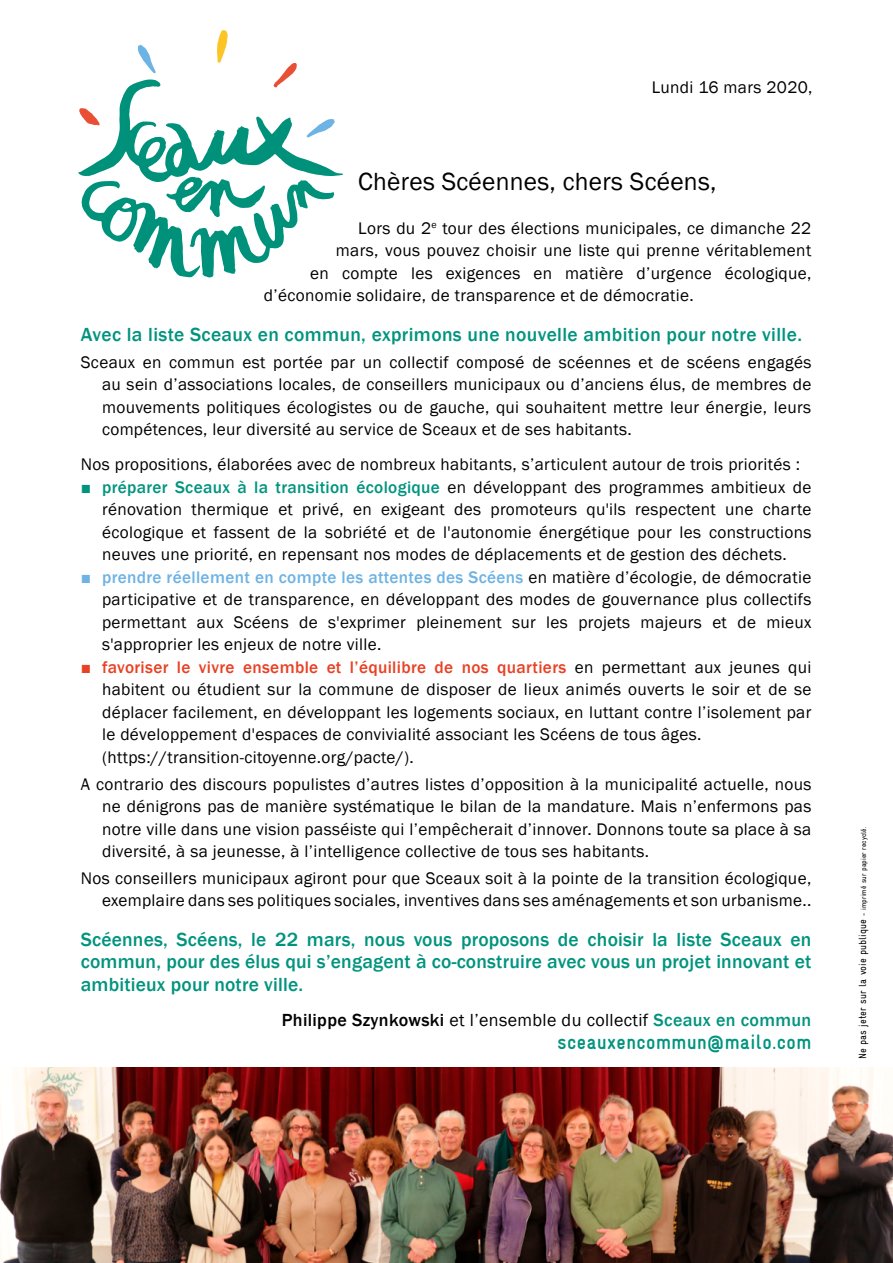
<style>
.page{position:relative;width:893px;height:1263px;background:#fff}
.page>*{position:absolute;margin:0;border:0;box-sizing:border-box;transform-origin:0 0}
.t1{font:25.5px "Franklin Gothic";letter-spacing:.01em;color:#000}
.t2{font:700 condensed 21px "Gravur";letter-spacing:.025em;color:#00947e}
.t3{font:500 19.5px/22.5px "Franklin Gothic";letter-spacing:.02em;color:#00947e;text-align:justify}
.t4{font:18px "Franklin Gothic";letter-spacing:.02em;color:#000}
.t5{font:17.25px/22.5px "Franklin Gothic";letter-spacing:.02em;color:#000;text-align:justify}
.t6{font:condensed 10.5px "Gravur";color:#000}
.s1{color:#00947e}
.s2{font-weight:500;color:#00947e}
.s3{color:#6eb3e3}
.s4{font-weight:500;color:#6eb3e3}
.s5{font-weight:500;color:#e84124}
.s6{font-weight:500}
.s7{font-size:7.5px}
</style>
<div class="page">
<svg style="left:78px;top:30px;width:265px;height:248px"></svg>
<img style="left:0;top:1067px;width:893px;height:196px">
<p class="t5" style="left:652px;top:76px;width:162px">Lundi 16 mars 2020,</p>
<h1 class="t1" style="left:358px;top:166px;width:360px">Chères Scéennes, chers Scéens,</h1>
<p class="t5" style="left:358px;top:217px;width:455px">Lors du 2<sup>e</sup> tour des élections municipales, ce dimanche 22</p>
<p class="t5" style="left:336px;top:240px;width:477px">mars, vous pouvez choisir une liste qui prenne véritablement</p>
<p class="t5" style="left:310px;top:262px;width:503px">en compte les exigences en matière d’urgence écologique,</p>
<p class="t5" style="left:264px;top:285px;width:431px">d’économie solidaire, de transparence et de démocratie.</p>
<p class="t3" style="left:81px;top:323px;width:723px">Avec la liste Sceaux en commun, exprimons une nouvelle ambition pour notre ville.</p>
<p class="t5" style="left:102px;top:351px;width:711px;text-indent:-21px">Sceaux en commun est portée par un collectif composé de scéennes et de scéens engagés au sein d’associations locales, de conseillers municipaux ou d’anciens élus, de membres de mouvements politiques écologistes ou de gauche, qui souhaitent mettre leur énergie, leurs compétences, leur diversité au service de Sceaux et de ses habitants.</p>
<p class="t5" style="left:81px;top:454px;width:721px">Nos propositions, élaborées avec de nombreux habitants, s’articulent autour de trois priorités :</p>
<p class="t5" style="left:102px;top:476px;width:711px;text-indent:-21px"><span class="s1">■</span> <span class="s2">préparer Sceaux à la transition écologique</span> en développant des programmes ambitieux de rénovation thermique et privé, en exigeant des promoteurs qu'ils respectent une charte écologique et fassent de la sobriété et de l'autonomie énergétique pour les constructions neuves une priorité, en repensant nos modes de déplacements et de gestion des déchets.</p>
<p class="t5" style="left:102px;top:566px;width:711px;text-indent:-21px"><span class="s3">■</span> <span class="s4">prendre réellement en compte les attentes des Scéens</span> en matière d’écologie, de démocratie participative et de transparence, en développant des modes de gouvernance plus collectifs permettant aux Scéens de s'exprimer pleinement sur les projets majeurs et de mieux s'approprier les enjeux de notre ville.</p>
<p class="t5" style="left:102px;top:656px;width:711px;text-align:left;text-indent:-21px"><span class="s5">■ favoriser le vivre ensemble et l’équilibre de nos quartiers</span> en permettant aux jeunes qui habitent ou étudient sur la commune de disposer de lieux animés ouverts le soir et de se déplacer facilement, en développant les logements sociaux, en luttant contre l’isolement par le développement d'espaces de convivialité associant les Scéens de tous âges. (https://transition-citoyenne.org/pacte/).</p>
<p class="t5" style="left:102px;top:773px;width:711px;text-indent:-21px">A contrario des discours populistes d’autres listes d’opposition à la municipalité actuelle, nous ne dénigrons pas de manière systématique le bilan de la mandature. Mais n’enfermons pas notre ville dans une vision passéiste qui l’empêcherait d’innover. Donnons toute sa place à sa diversité, à sa jeunesse, à l’intelligence collective de tous ses habitants.</p>
<p class="t5" style="left:81px;top:867px;width:732px;text-align:right">Nos conseillers municipaux agiront pour que Sceaux soit à la pointe de la transition écologique, exemplaire dans ses politiques sociales, inventives dans ses aménagements et son urbanisme..</p>
<p class="t3" style="left:81px;top:928px;width:732px">Scéennes, Scéens, le 22 mars, nous vous proposons de choisir la liste Sceaux en commun, pour des élus qui s’engagent à co-construire avec vous un projet innovant et ambitieux pour notre ville.</p>
<p class="t4" style="left:282px;top:1009px;width:531px"><span class="s6">Philippe Szynkowski</span> et l’ensemble du collectif <span class="s2">Sceaux en commun</span></p>
<p class="t2" style="left:558px;top:1030px;width:255px">sceauxencommun@mailo.com</p>
<p class="t6" style="left:857px;top:1059px;width:234px;rotate:-90deg">Ne pas jeter sur la voie publique <span class="s7">- imprimé sur papier recyclé.</span></p>
</div>
